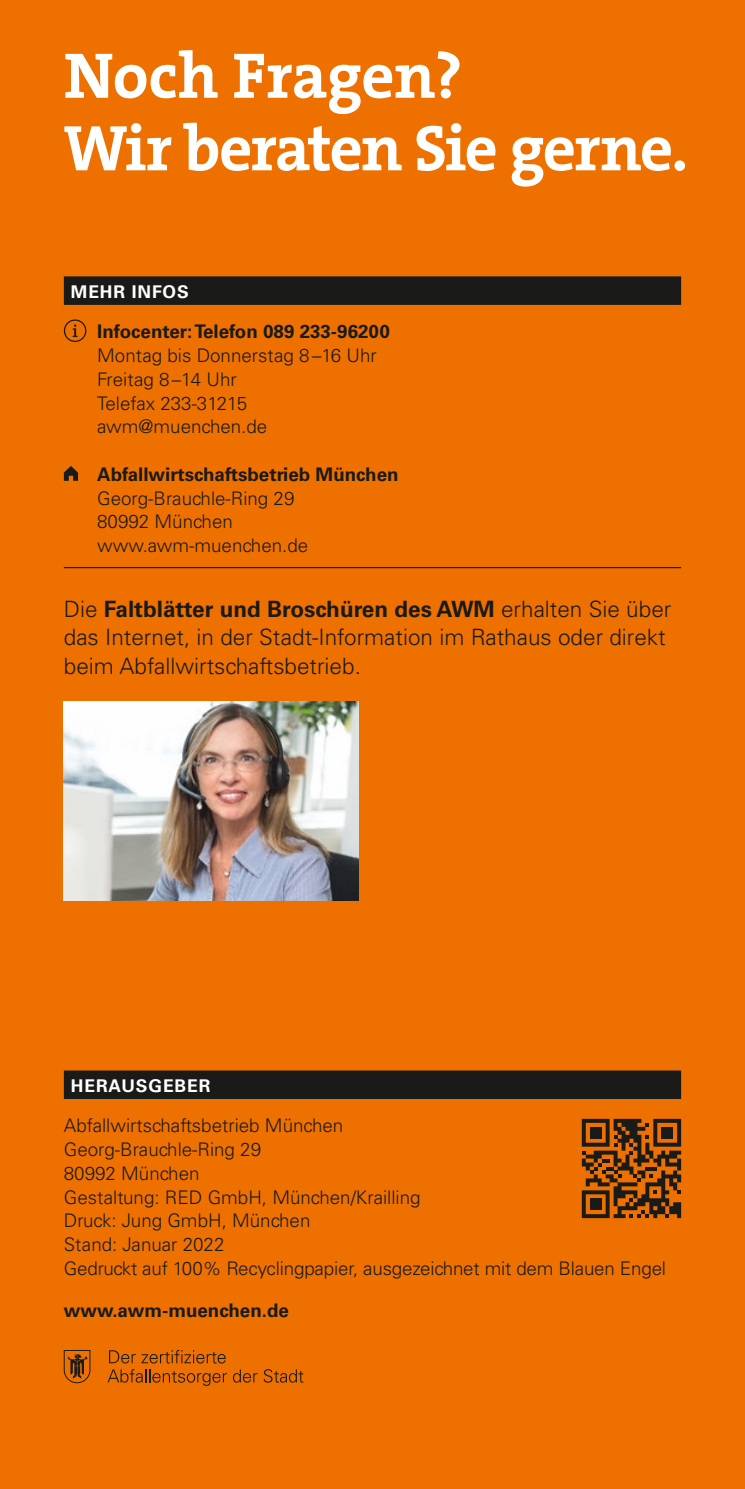
<style>
.page{position:relative;width:745px;height:1489px;background:#fff}
.page>*{position:absolute;margin:0;border:0;box-sizing:border-box;transform-origin:0 0}
.AWM___Innen___Einles{font:65px/72.5px "The Serif HP7 Bld";letter-spacing:-.025em;color:#fff}
.AWM___Innen___Copy{font:300 22.5px/28.2px "Univers LT Std";color:#1a1a18}
.AWM___Infokasten___C{font:300 18.75px/23.8px "Univers LT Std";color:#1a1a18}
.t1{font:700 18.75px "Univers LT Std";color:#1a1a18}
.AWM___Innen___Sublin{font:700 17.5px "Univers LT Std";letter-spacing:.05em;color:#fff}
.s1{font-weight:700}
</style>
<div class="page">
<div style="left:0;top:0;width:744px;height:1488px;background:#ee7100"></div>
<img style="left:64px;top:702px;width:294px;height:198px">
<div style="left:64px;top:1070px;width:616px;height:28px;background:#1a1a18"></div>
<svg style="left:64px;top:1350px;width:27px;height:33px"></svg>
<svg style="left:107px;top:1350px;width:120px;height:35px"></svg>
<svg style="left:233px;top:1369px;width:24px;height:13px"></svg>
<svg style="left:263px;top:1369px;width:40px;height:13px"></svg>
<svg style="left:581px;top:1118px;width:99px;height:99px"></svg>
<div style="left:64px;top:276px;width:616px;height:29px;background:#1a1a18"></div>
<hr style="left:64px;top:567px;width:616px;height:1px;background:#1a1a18">
<svg style="left:73px;top:324px;width:4px;height:13px"></svg>
<div style="left:64px;top:319px;width:22px;height:23px;border:1px solid #1a1a18;border-radius:50%"></div>
<svg style="left:64px;top:466px;width:14px;height:15px"></svg>
<p class="AWM___Innen___Einles" style="left:64px;top:39px;width:625px">Noch Fragen?<br>Wir beraten Sie gerne.</p>
<p class="AWM___Innen___Sublin" style="left:71px;top:281px;width:119px">MEHR INFOS</p>
<p class="AWM___Infokasten___C" style="left:97px;top:320px;width:294px"><span class="s1">Infocenter: Telefon 089 233-96200<br></span>Montag bis Donnerstag 8–16 Uhr<br>Freitag 8–14 Uhr<br>Telefax 233-31215 awm@muenchen.de</p>
<p class="AWM___Infokasten___C" style="left:97px;top:462px;width:303px"><span class="s1">Abfallwirtschaftsbetrieb München<br></span>Georg-Brauchle-Ring 29<br>80992 München www.awm-muenchen.de</p>
<p class="AWM___Innen___Copy" style="left:64px;top:594px;width:608px">Die <span class="s1">Faltblätter und Broschüren des AWM</span> erhalten Sie über das Internet, in der Stadt-Information im Rathaus oder direkt beim Abfallwirtschaftsbetrieb.</p>
<p class="AWM___Innen___Sublin" style="left:71px;top:1075px;width:141px">HERAUSGEBER</p>
<p class="AWM___Infokasten___C" style="left:64px;top:1113px;width:603px">Abfallwirtschaftsbetrieb München<br>Georg-Brauchle-Ring 29<br>80992 München<br>Gestaltung: RED GmbH, München/Krailling<br>Druck: Jung GmbH, München<br>Stand: Januar 2022<br>Gedruckt auf 100% Recyclingpapier, ausgezeichnet mit dem Blauen Engel</p>
<p class="t1" style="left:64px;top:1299px;width:226px">www.awm-muenchen.de</p>
</div>
